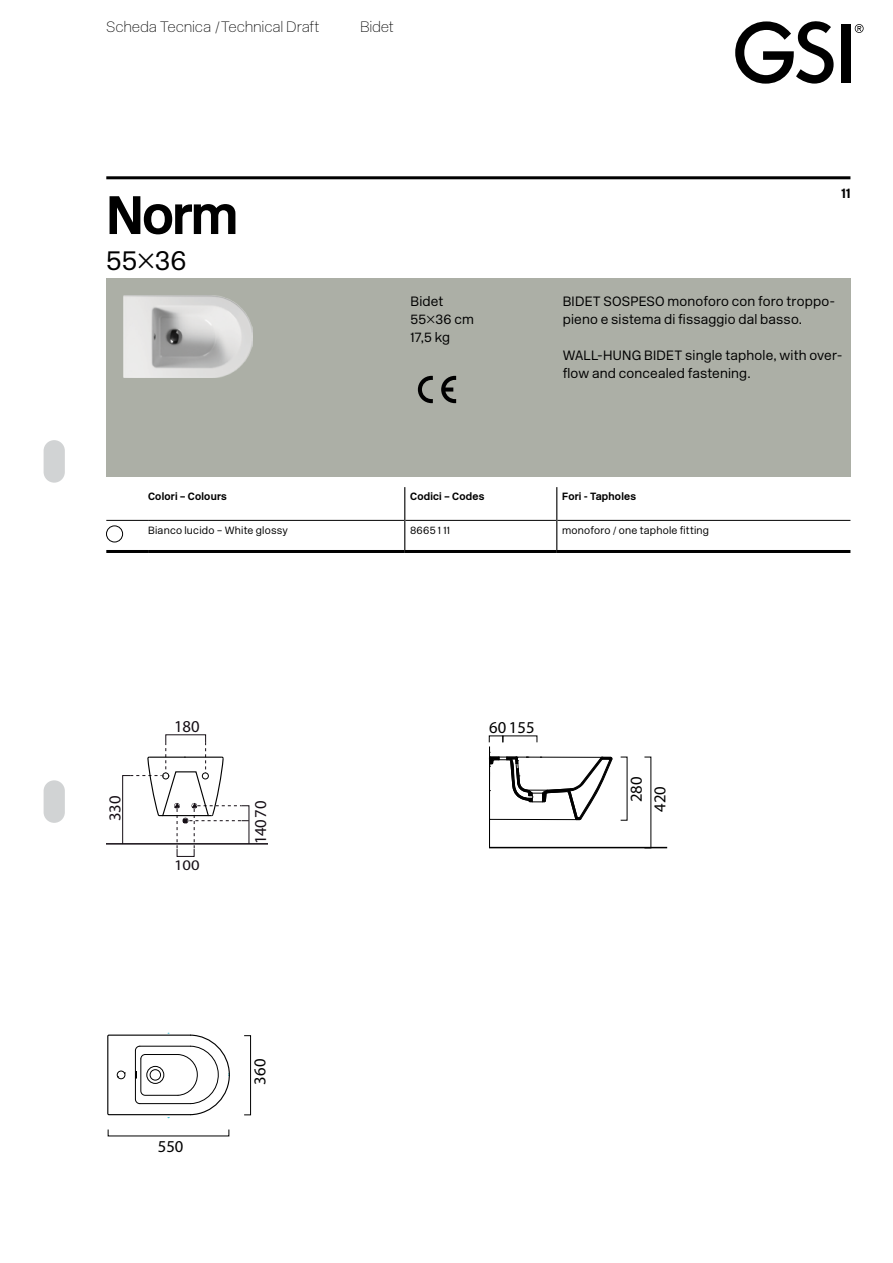
<style>
.page{position:relative;width:893px;height:1263px;background:#fff}
.page>*{position:absolute;margin:0;border:0;box-sizing:border-box;transform-origin:0 0}
.t1{font:700 54px "New Rail Alphabet";color:#000}
.t2{font:300 27px "New Rail Alphabet";color:#000}
.t3{font:300 condensed 16.65px "Univers LT Std";color:#000}
.t4{font:300 condensed 16.65px "Univers LT Std";color:#150e15}
.t5{font:15px "New Rail Alphabet Off White";letter-spacing:-.015em;color:#000}
.t6{font:300 condensed 14.7px "Univers LT Std";color:#150e15;scale:1.13 1}
.t7{font:300 13.5px/18px "New Rail Alphabet";letter-spacing:.01em;color:#000}
.t8{font:700 13.5px "New Rail Alphabet";color:#000}
.t9{font:300 10.5px "New Rail Alphabet";letter-spacing:.02em;color:#000}
.t10{font:700 10.5px "New Rail Alphabet";letter-spacing:.02em;color:#000}
</style>
<div class="page">
<div style="left:44px;top:440px;width:21px;height:43px;background:#d1d3d4;border-radius:11px"></div>
<div style="left:44px;top:780px;width:21px;height:43px;background:#d1d3d4;border-radius:11px"></div>
<svg style="left:735px;top:21px;width:99px;height:63px"></svg>
<div style="left:841px;top:24px;width:9px;height:58px;background:#000"></div>
<svg style="left:855px;top:24px;width:9px;height:9px"></svg>
<div style="left:106px;top:278px;width:744px;height:198px;background:#acafa6"></div>
<hr style="left:106px;top:176px;width:744px;height:3px;background:#000">
<hr style="left:106px;top:520px;width:42px;height:1px;background:#000">
<hr style="left:148px;top:520px;width:256px;height:1px;background:#000">
<hr style="left:405px;top:520px;width:151px;height:1px;background:#000">
<hr style="left:557px;top:520px;width:293px;height:1px;background:#000">
<hr style="left:106px;top:550px;width:42px;height:3px;background:#000">
<hr style="left:148px;top:550px;width:257px;height:3px;background:#000">
<hr style="left:557px;top:550px;width:293px;height:3px;background:#000">
<hr style="left:404px;top:487px;width:1px;height:33px;background:#000">
<hr style="left:556px;top:487px;width:1px;height:33px;background:#000">
<hr style="left:404px;top:520px;width:1px;height:30px;background:#000">
<hr style="left:556px;top:520px;width:1px;height:30px;background:#000">
<hr style="left:405px;top:550px;width:152px;height:3px;background:#000">
<div style="left:106px;top:526px;width:17px;height:16px;border:1px solid #000;border-radius:50%"></div>
<img style="left:123px;top:295px;width:129px;height:83px">
<div style="left:177px;top:849px;width:17px;height:8px;border:1px solid #150e15"></div>
<hr style="left:106px;top:843px;width:162px;height:1px;background:#150e15">
<svg style="left:122px;top:734px;width:127px;height:115px"></svg>
<hr style="left:149px;top:757px;width:73px;height:1px;background:#000">
<hr style="left:162px;top:815px;width:47px;height:1px;background:#000">
<div style="left:489px;top:736px;width:14px;height:6px;border:1px solid #000"></div>
<svg style="left:489px;top:742px;width:179px;height:107px"></svg>
<div style="left:244px;top:1035px;width:7px;height:80px;border:1px solid #000"></div>
<svg style="left:107px;top:1033px;width:123px;height:85px"></svg>
<svg style="left:418px;top:376px;width:15px;height:27px"></svg>
<svg style="left:441px;top:376px;width:15px;height:27px"></svg>
<p class="t5" style="left:106px;top:18px;width:215px">Scheda Tecnica /Technical Draft</p>
<p class="t5" style="left:360px;top:18px;width:35px">Bidet</p>
<h1 class="t1" style="left:106px;top:179px;width:133px">Norm</h1>
<h2 class="t2" style="left:106px;top:243px;width:82px">55×36</h2>
<p class="t7" style="left:411px;top:292px;width:65px">Bidet<br>55×36 cm<br>17,5 kg</p>
<p class="t8" style="left:841px;top:184px;width:11px">11</p>
<p class="t7" style="left:563px;top:292px;width:274px">BIDET SOSPESO monoforo con foro troppo&shy;pieno e sistema di fissaggio dal basso.</p>
<p class="t7" style="left:563px;top:346px;width:281px">WALL-HUNG BIDET single taphole, with over&shy;flow and concealed fastening.</p>
<p class="t10" style="left:148px;top:490px;width:80px">Colori – Colours</p>
<p class="t10" style="left:410px;top:490px;width:76px">Codici – Codes</p>
<p class="t10" style="left:562px;top:490px;width:75px">Fori - Tapholes</p>
<p class="t9" style="left:148px;top:523px;width:141px">Bianco lucido – White glossy</p>
<p class="t9" style="left:410px;top:523px;width:42px">8665 1 11</p>
<p class="t9" style="left:562px;top:523px;width:148px">monoforo / one taphole fitting</p>
<p class="t4" style="left:105px;top:821px;width:27px;rotate:-90deg">330</p>
<p class="t4" style="left:174px;top:716px;width:27px">180</p>
<p class="t6" style="left:174px;top:855px;width:24px">100</p>
<p class="t4" style="left:250px;top:844px;width:45px;rotate:-90deg">14070</p>
<p class="t3" style="left:158px;top:1136px;width:27px">550</p>
<p class="t3" style="left:249px;top:1084px;width:27px;rotate:-90deg">360</p>
<p class="t3" style="left:489px;top:717px;width:47px">60 155</p>
<p class="t3" style="left:626px;top:802px;width:27px;rotate:-90deg">280</p>
<p class="t3" style="left:650px;top:811px;width:27px;rotate:-90deg">420</p>
</div>
